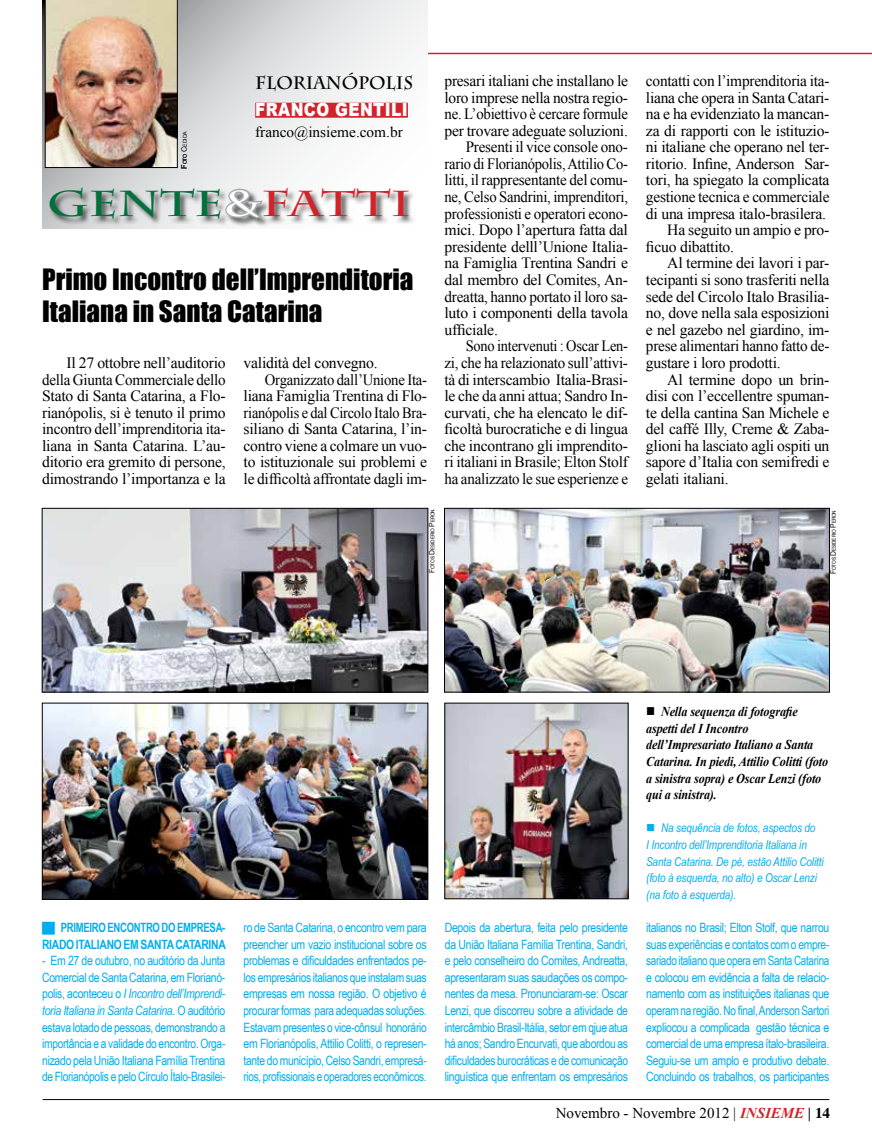
<style>
.page{position:relative;width:872px;height:1140px;background:#fff}
.page>*{position:absolute;margin:0;border:0;box-sizing:border-box;transform-origin:0 0}
.t1{font:700 36px "Charlemagne Std";color:#00703c;scale:1.28 1}
.t2{font:27px/32.4px "Impact";color:#000}
.t3{font:900 18.15px "Arial";letter-spacing:.025em;color:#fff;scale:.85 1}
.t4{font:700 18px "Charlemagne Std";color:#000}
.t5{font:15.6px/16.6px "Times New Roman";letter-spacing:-.015em;color:#000;text-align:justify}
.t6{font:15.6px "Times New Roman";letter-spacing:-.015em;color:#000;scale:.94 1}
.t7{font:15.6px "Times New Roman";letter-spacing:-.015em;color:#000;scale:.96 1}
.t8{font:15.6px "Times New Roman";letter-spacing:-.015em;color:#000;scale:.92 1}
.t9{font:15.6px "Times New Roman";letter-spacing:-.015em;color:#000;scale:.93 1}
.t10{font:15.6px "Times New Roman";letter-spacing:-.015em;color:#000;scale:.95 1}
.t11{font:15px "Times New Roman";color:#000}
.t12{font:italic 700 13.5px/16.6px "Times New Roman";letter-spacing:-.01em;color:#000;scale:.9 1}
.t13{font:12.9px/16.6px "Arial Narrow";letter-spacing:-.025em;color:#00aeef;text-align:justify}
.t14{font:700 12.9px/16.6px "Arial Narrow";letter-spacing:-.025em;color:#00aeef;text-align:right;scale:.91 1}
.t15{font:italic 12.15px/16.6px "Arial Narrow";letter-spacing:-.01em;color:#00aeef}
.t16{font:5.25px "Arial";letter-spacing:-.035em;color:#000;scale:.91 1}
.t17{font:5.25px "Arial";letter-spacing:-.035em;color:#000}
.s1{font-size:7.5px}
.s2{color:#fff}
.s3{color:#d2232a}
.s4{font-style:italic}
.s5{font-weight:700;font-style:italic;color:#d2232a}
.s6{font-weight:700}
.s7{font-family:"Times";font-weight:700}
</style>
<div class="page">
<hr style="left:43px;top:1099px;width:786px;height:1px;background:#000">
<hr style="left:43px;top:53px;width:829px;height:1px;background:#d2232a">
<svg style="left:43px;top:0;width:384px;height:228px"></svg>
<img style="left:45px;top:0;width:132px;height:168px">
<div style="left:255px;top:103px;width:153px;height:15px;background:#d2232a"></div>
<div style="left:50px;top:187px;width:367px;height:40px;background:#000;opacity:.6"></div>
<svg style="left:224px;top:187px;width:41px;height:34px"></svg>
<img style="left:44px;top:510px;width:382px;height:180px">
<div style="left:42px;top:508px;width:386px;height:184px;border:1px solid #000"></div>
<img style="left:446px;top:705px;width:180px;height:192px">
<img style="left:44px;top:705px;width:382px;height:192px">
<div style="left:42px;top:703px;width:386px;height:196px;border:1px solid #000"></div>
<img style="left:446px;top:510px;width:381px;height:180px">
<div style="left:444px;top:508px;width:385px;height:184px;border:1px solid #000"></div>
<p class="t17" style="left:181px;top:169px;width:39px;rotate:-90deg"><span class="s1">F</span>oto <span class="s1">C</span>edida</p>
<p class="t4" style="left:255px;top:72px;width:159px">FLORIANÓPOLIS</p>
<p class="t3" style="left:255px;top:100px;width:181px">FRANCO GENTILI</p>
<p class="t11" style="left:255px;top:122px;width:149px">franco@insieme.com.br</p>
<h1 class="t1" style="left:47px;top:183px;width:286px">GENTE<span class="s2">&amp;</span><span class="s3">FATTI</span></h1>
<h2 class="t2" style="left:42px;top:262px;width:373px">Primo Incontro dell’Imprenditoria<br>Italiana in Santa Catarina</h2>
<p class="t5" style="left:42px;top:354px;width:185px;text-indent:24px">Il 27 ottobre nell’auditorio della Giunta Commerciale dello Stato di Santa Catarina, a Flo&shy;rianópolis, si è tenuto il primo incontro dell’imprenditoria ita&shy;liana in Santa Catarina. L’au&shy;ditorio era gremito di persone, dimostrando l’importanza e la</p>
<p class="t5" style="left:244px;top:354px;width:135px">validità del convegno.</p>
<p class="t6" style="left:265px;top:369px;width:174px">Organizzato dall’Unione Ita-</p>
<p class="t5" style="left:244px;top:387px;width:185px">liana Famiglia Trentina di Flo-</p>
<p class="t8" style="left:244px;top:402px;width:201px">rianópolis e dal Circolo Italo Bra-</p>
<p class="t5" style="left:244px;top:420px;width:185px">siliano di Santa Catarina, l’in-</p>
<p class="t5" style="left:244px;top:437px;width:185px">contro viene a colmare un vuo-</p>
<p class="t5" style="left:244px;top:454px;width:185px">to istituzionale sui problemi e</p>
<p class="t5" style="left:244px;top:470px;width:185px">le difficoltà affrontate dagli im-</p>
<p class="t16" style="left:429px;top:573px;width:72px;rotate:-90deg"><span class="s1">F</span>otos <span class="s1">D</span>esiderio <span class="s1">P</span>eron</p>
<p class="t5" style="left:444px;top:72px;width:185px">presari italiani che installano le</p>
<p class="t5" style="left:444px;top:89px;width:185px">loro imprese nella nostra regio-</p>
<p class="t6" style="left:444px;top:103px;width:197px">ne. L’obiettivo è cercare formule</p>
<p class="t5" style="left:444px;top:122px;width:185px">per trovare adeguate soluzioni.</p>
<p class="t5" style="left:466px;top:138px;width:164px">Presenti il vice console ono-</p>
<p class="t9" style="left:444px;top:153px;width:199px">rario di Florianópolis, Attilio Co-</p>
<p class="t5" style="left:444px;top:172px;width:185px">litti, il rappresentante del comu-</p>
<p class="t6" style="left:444px;top:186px;width:197px">ne, Celso Sandrini, imprenditori,</p>
<p class="t10" style="left:444px;top:203px;width:195px">professionisti e operatori econo-</p>
<p class="t5" style="left:444px;top:221px;width:185px">mici. Dopo l’apertura fatta dal</p>
<p class="t5" style="left:444px;top:238px;width:185px">presidente delll’Unione Italia-</p>
<p class="t5" style="left:444px;top:255px;width:185px">na Famiglia Trentina Sandri e</p>
<p class="t5" style="left:444px;top:271px;width:185px">dal membro del Comites, An-</p>
<p class="t5" style="left:444px;top:288px;width:185px">dreatta, hanno portato il loro sa-</p>
<p class="t5" style="left:444px;top:304px;width:185px">luto i componenti della tavola</p>
<p class="t5" style="left:444px;top:321px;width:55px">ufficiale.</p>
<p class="t8" style="left:466px;top:336px;width:178px">Sono intervenuti : Oscar Len-</p>
<p class="t7" style="left:444px;top:352px;width:193px">zi, che ha relazionato sull’attivi-</p>
<p class="t5" style="left:444px;top:371px;width:185px">tà di interscambio Italia-Brasi-</p>
<p class="t5" style="left:444px;top:387px;width:185px">le che da anni attua; Sandro In-</p>
<p class="t5" style="left:444px;top:404px;width:185px">curvati, che ha elencato le dif-</p>
<p class="t5" style="left:444px;top:420px;width:185px">ficoltà burocratiche e di lingua</p>
<p class="t5" style="left:444px;top:437px;width:185px">che incontrano gli imprendito-</p>
<p class="t5" style="left:444px;top:454px;width:185px">ri italiani in Brasile; Elton Stolf</p>
<p class="t7" style="left:444px;top:468px;width:193px">ha analizzato le sue esperienze e</p>
<p class="t5" style="left:646px;top:72px;width:185px">contatti con l’imprenditoria ita-</p>
<p class="t5" style="left:646px;top:89px;width:185px">liana che opera in Santa Catari-</p>
<p class="t5" style="left:646px;top:105px;width:185px">na e ha evidenziato la mancan-</p>
<p class="t5" style="left:646px;top:122px;width:185px">za di rapporti con le istituzio-</p>
<p class="t5" style="left:646px;top:138px;width:185px">ni italiane che operano nel ter-</p>
<p class="t5" style="left:646px;top:155px;width:185px">ritorio. Infine, Anderson Sar-</p>
<p class="t5" style="left:646px;top:172px;width:185px">tori, ha spiegato la complicata</p>
<p class="t5" style="left:646px;top:188px;width:185px">gestione tecnica e commerciale</p>
<p class="t5" style="left:646px;top:205px;width:182px">di una impresa italo-brasilera.</p>
<p class="t5" style="left:667px;top:221px;width:164px">Ha seguito un ampio e pro-</p>
<p class="t5" style="left:646px;top:238px;width:90px">ficuo dibattito.</p>
<p class="t5" style="left:667px;top:255px;width:164px">Al termine dei lavori i par-</p>
<p class="t5" style="left:646px;top:271px;width:185px">tecipanti si sono trasferiti nella</p>
<p class="t5" style="left:646px;top:288px;width:185px">sede del Circolo Italo Brasilia-</p>
<p class="t5" style="left:646px;top:304px;width:185px">no, dove nella sala esposizioni</p>
<p class="t5" style="left:646px;top:321px;width:185px">e nel gazebo nel giardino, im-</p>
<p class="t5" style="left:646px;top:337px;width:185px">prese alimentari hanno fatto de-</p>
<p class="t5" style="left:646px;top:354px;width:136px">gustare i loro prodotti.</p>
<p class="t5" style="left:667px;top:371px;width:164px">Al termine dopo un brin-</p>
<p class="t5" style="left:646px;top:387px;width:185px">disi con l’eccellentre spuman-</p>
<p class="t5" style="left:646px;top:404px;width:185px">te della cantina San Michele e</p>
<p class="t5" style="left:646px;top:420px;width:185px">del caffé Illy, Creme &amp; Zaba-</p>
<p class="t5" style="left:646px;top:437px;width:185px">glioni ha lasciato agli ospiti un</p>
<p class="t5" style="left:646px;top:454px;width:185px">sapore d’Italia con semifredi e</p>
<p class="t5" style="left:646px;top:470px;width:84px">gelati italiani.</p>
<p class="t16" style="left:830px;top:574px;width:72px;rotate:-90deg"><span class="s1">F</span>otos <span class="s1">D</span>esiderio <span class="s1">P</span>eron</p>
<p class="t12" style="left:646px;top:703px;width:204px;text-indent:15px">Nella sequenza di fotografie aspetti del I Incontro dell’Impresariato Italiano a Santa<br>Catarina. In piedi, Attilio Colitti (foto a sinistra sopra) e Oscar Lenzi (foto qui a sinistra).</p>
<p class="t15" style="left:646px;top:819px;width:179px;text-indent:15px">Na sequência de fotos, aspectos do<br>I Incontro dell’Imprenditoria Italiana in Santa Catarina. De pé, estão Attilio Colitti (foto à esquerda, no alto) e Oscar Lenzi (na foto à esquerda).</p>
<p class="t14" style="left:61px;top:918px;width:136px">PRIMEIRO ENCONTRO DO EMPRES</p>
<p class="t14" style="left:42px;top:918px;width:203px">A-<br>RIADO ITALIANO EM SANTA CATARI NA</p>
<p class="t13" style="left:42px;top:951px;width:185px">- Em 27 de outubro, no auditório da Junta Comercial de Santa Catarina, em Florianó&shy;polis, aconteceu o <span class="s4">I Incontro dell’Imprendi&shy;toria Italiana in Santa Catarina</span>. O auditório estava lotado de pessoas, demonstrando a importância e a validade do encontro. Orga&shy;nizado pela União Italiana Família Trentina de Florianópolis e pelo Círculo Ítalo-Brasilei-</p>
<p class="t13" style="left:243px;top:918px;width:185px">ro de Santa Catarina, o encontro vem para preencher um vazio institucional sobre os problemas e dificuldades enfrentados pe&shy;los empresários italianos que instalam suas empresas em nossa região. O objetivo é procurar formas para adequadas soluções.<br>Estavam presentes o vice-cônsul honorário em Florianópolis, Attilio Colitti, o represen&shy;tante do município, Celso Sandri, empresá&shy;rios, profissionais e operadores econômicos.</p>
<p class="t13" style="left:445px;top:918px;width:185px">Depois da abertura, feita pelo presidente da União Italiana Família Trentina, Sandri, e pelo conselheiro do Comites, Andreatta, apresentaram suas saudações os compo&shy;nentes da mesa. Pronunciaram-se: Oscar Lenzi, que discorreu sobre a atividade de intercâmbio Brasil-Itália, setor em qjue atua há anos; Sandro Encurvati, que abordou as dificuldades burocráticas e de comunicação linguística que enfrentam os empresários</p>
<p class="t13" style="left:646px;top:918px;width:185px">italianos no Brasil; Elton Stolf, que narrou suas experiências e contatos com o empre&shy;sariado italiano que opera em Santa Catarina e colocou em evidência a falta de relacio&shy;namento com as instituições italianas que operam na região. No final, Anderson Sartori expliocou a complicada gestão técnica e comercial de uma empresa ítalo-brasileira.<br>Seguiu-se um amplo e produtivo debate.<br>Concluindo os trabalhos, os participantes</p>
<p class="t11" style="left:556px;top:1102px;width:276px">Novembro - Novembre 2012 | <span class="s5">INSIEME</span> <span class="s6">|</span> <span class="s7">14</span></p>
</div>
